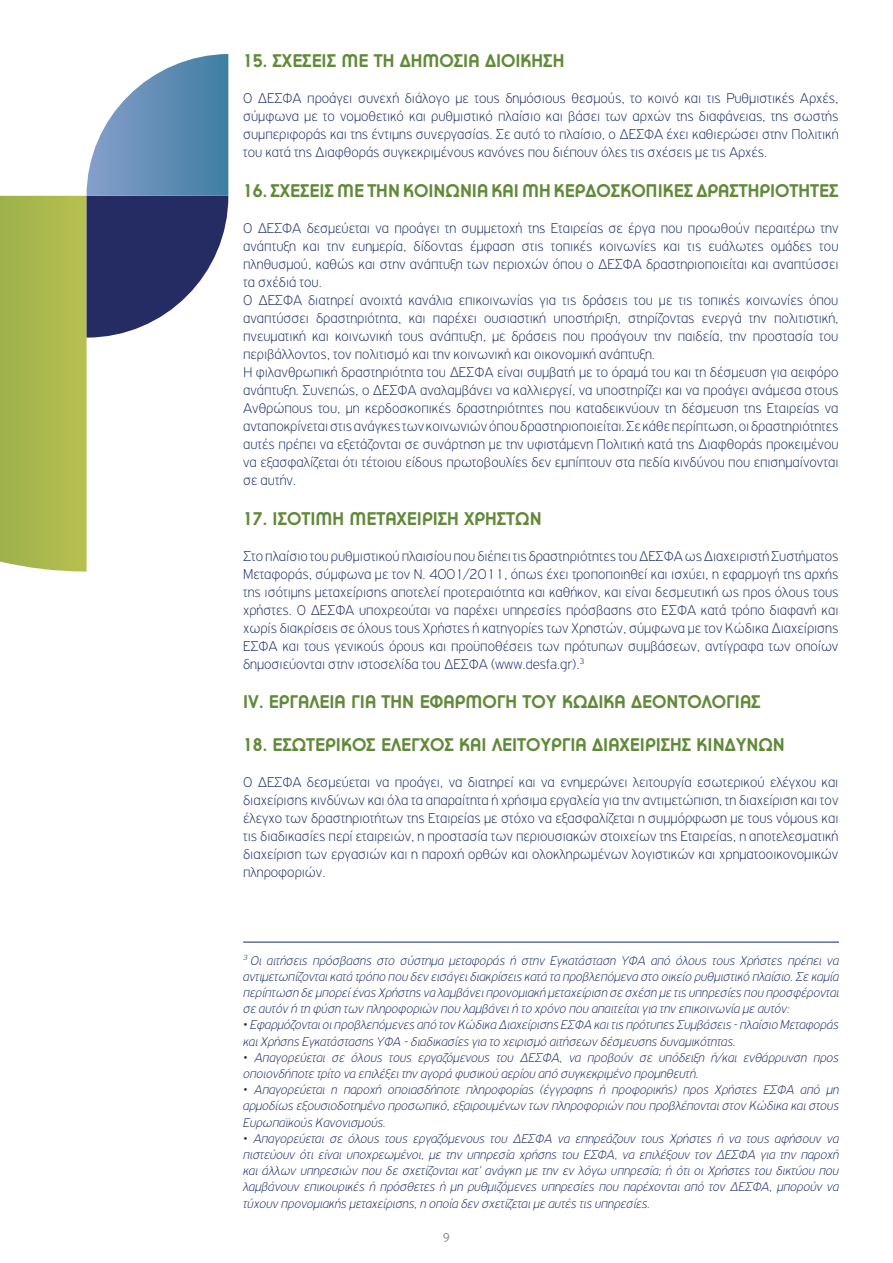
<style>
.page{position:relative;width:893px;height:1263px;background:#fff}
.page>*{position:absolute;margin:0;border:0;box-sizing:border-box;transform-origin:0 0}
.t1{font:700 18px "PF Universal";color:#618a38}
.t2{font:100 15px/18px "PF Highway Gothic";color:#142666;text-align:justify}
.t3{font:italic 100 13.5px/16.2px "PF Highway Gothic";color:#142666;text-align:justify}
.t4{font:300 13.5px "PF Highway Gothic Cond";color:#808080}
</style>
<div class="page">
<hr style="left:243px;top:942px;width:596px;height:1px;background:#142666">
<svg style="left:0;top:54px;width:228px;height:517px"></svg>
<p class="t1" style="left:243px;top:50px;width:323px">15. ΣΧΕΣΕΙΣ ΜΕ ΤΗ ΔΗΜΟΣΙΑ ΔΙΟΙΚΗΣΗ</p>
<p class="t2" style="left:243px;top:90px;width:597px">Ο ΔΕΣΦΑ προάγει συνεχή διάλογο με τους δημόσιους θεσμούς, το κοινό και τις Ρυθμιστικές Αρχές, σύμφωνα με το νομοθετικό και ρυθμιστικό πλαίσιο και βάσει των αρχών της διαφάνειας, της σωστής συμπεριφοράς και της έντιμης συνεργασίας. Σε αυτό το πλαίσιο, ο ΔΕΣΦΑ έχει καθιερώσει στην Πολιτική του κατά της Διαφθοράς συγκεκριμένους κανόνες που διέπουν όλες τις σχέσεις με τις Αρχές.</p>
<p class="t1" style="left:243px;top:180px;width:597px">16. ΣΧΕΣΕΙΣ ΜΕ ΤΗΝ ΚΟΙΝΩΝΙΑ ΚΑΙ ΜΗ ΚΕΡΔΟΣΚΟΠΙΚΕΣ ΔΡΑΣΤΗΡΙΟΤΗΤΕΣ</p>
<p class="t2" style="left:243px;top:219px;width:597px;text-align:left">Ο ΔΕΣΦΑ δεσμεύεται να προάγει τη συμμετοχή της Εταιρείας σε έργα που προωθούν περαιτέρω την ανάπτυξη και την ευημερία, δίδοντας έμφαση στις τοπικές κοινωνίες και τις ευάλωτες ομάδες του πληθυσμού, καθώς και στην ανάπτυξη των περιοχών όπου ο ΔΕΣΦΑ δραστηριοποιείται και αναπτύσσει τα σχέδιά του.<br>Ο ΔΕΣΦΑ διατηρεί ανοιχτά κανάλια επικοινωνίας για τις δράσεις του με τις τοπικές κοινωνίες όπου αναπτύσσει δραστηριότητα, και παρέχει ουσιαστική υποστήριξη, στηρίζοντας ενεργά την πολιτιστική, πνευματική και κοινωνική τους ανάπτυξη, με δράσεις που προάγουν την παιδεία, την προστασία του περιβάλλοντος, τον πολιτισμό και την κοινωνική και οικονομική ανάπτυξη.<br>Η φιλανθρωπική δραστηριότητα του ΔΕΣΦΑ είναι συμβατή με το όραμά του και τη δέσμευση για αειφόρο ανάπτυξη. Συνεπώς, ο ΔΕΣΦΑ αναλαμβάνει να καλλιεργεί, να υποστηρίζει και να προάγει ανάμεσα στους Ανθρώπους του, μη κερδοσκοπικές δραστηριότητες που καταδεικνύουν τη δέσμευση της Εταιρείας να ανταποκρίνεται στις ανάγκες των κοινωνιών όπου δραστηριοποιείται. Σε κάθε περίπτωση, οι δραστηριότητες αυτές πρέπει να εξετάζονται σε συνάρτηση με την υφιστάμενη Πολιτική κατά της Διαφθοράς προκειμένου να εξασφαλίζεται ότι τέτοιου είδους πρωτοβουλίες δεν εμπίπτουν στα πεδία κινδύνου που επισημαίνονται σε αυτήν.</p>
<p class="t1" style="left:243px;top:507px;width:300px">17. ΙΣΟΤΙΜΗ ΜΕΤΑΧΕΙΡΙΣΗ ΧΡΗΣΤΩΝ</p>
<p class="t2" style="left:243px;top:547px;width:597px">Στο πλαίσιο του ρυθμιστικού πλαισίου που διέπει τις δραστηριότητες του ΔΕΣΦΑ ως Διαχειριστή Συστήματος Μεταφοράς, σύμφωνα με τον Ν. 4001/2011, όπως έχει τροποποιηθεί και ισχύει, η εφαρμογή της αρχής της ισότιμης μεταχείρισης αποτελεί προτεραιότητα και καθήκον, και είναι δεσμευτική ως προς όλους τους χρήστες. Ο ΔΕΣΦΑ υποχρεούται να παρέχει υπηρεσίες πρόσβασης στο ΕΣΦΑ κατά τρόπο διαφανή και χωρίς διακρίσεις σε όλους τους Χρήστες ή κατηγορίες των Χρηστών, σύμφωνα με τον Κώδικα Διαχείρισης ΕΣΦΑ και τους γενικούς όρους και προϋποθέσεις των πρότυπων συμβάσεων, αντίγραφα των οποίων δημοσιεύονται στην ιστοσελίδα του ΔΕΣΦΑ (www.desfa.gr).<sup>3</sup></p>
<p class="t1" style="left:243px;top:691px;width:519px">IV. ΕΡΓΑΛΕΙΑ ΓΙΑ ΤΗΝ ΕΦΑΡΜΟΓΗ ΤΟΥ ΚΩΔΙΚΑ ΔΕΟΝΤΟΛΟΓΙΑΣ</p>
<p class="t1" style="left:243px;top:734px;width:543px">18. ΕΣΩΤΕΡΙΚΟΣ ΕΛΕΓΧΟΣ ΚΑΙ ΛΕΙΤΟΥΡΓΙΑ ΔΙΑΧΕΙΡΙΣΗΣ ΚΙΝΔΥΝΩΝ</p>
<p class="t2" style="left:243px;top:774px;width:597px">Ο ΔΕΣΦΑ δεσμεύεται να προάγει, να διατηρεί και να ενημερώνει λειτουργία εσωτερικού ελέγχου και διαχείρισης κινδύνων και όλα τα απαραίτητα ή χρήσιμα εργαλεία για την αντιμετώπιση, τη διαχείριση και τον έλεγχο των δραστηριοτήτων της Εταιρείας με στόχο να εξασφαλίζεται η συμμόρφωση με τους νόμους και τις διαδικασίες περί εταιρειών, η προστασία των περιουσιακών στοιχείων της Εταιρείας, η αποτελεσματική διαχείριση των εργασιών και η παροχή ορθών και ολοκληρωμένων λογιστικών και χρηματοοικονομικών πληροφοριών.</p>
<p class="t3" style="left:243px;top:952px;width:597px"><sup>3</sup> Οι αιτήσεις πρόσβασης στο σύστημα μεταφοράς ή στην Εγκατάσταση ΥΦΑ από όλους τους Χρήστες πρέπει να αντιμετωπίζονται κατά τρόπο που δεν εισάγει διακρίσεις κατά τα προβλεπόμενα στο οικείο ρυθμιστικό πλαίσιο. Σε καμία περίπτωση δε μπορεί ένας Χρήστης να λαμβάνει προνομιακή μεταχείριση σε σχέση με τις υπηρεσίες που προσφέρονται σε αυτόν ή τη φύση των πληροφοριών που λαμβάνει ή το χρόνο που απαιτείται για την επικοινωνία με αυτόν:</p>
<p class="t3" style="left:243px;top:1017px;width:597px">• Εφαρμόζονται οι προβλεπόμενες από τον Κώδικα Διαχείρισης ΕΣΦΑ και τις πρότυπες Συμβάσεις - πλαίσιο Μεταφοράς και Χρήσης Εγκατάστασης ΥΦΑ - διαδικασίες για το χειρισμό αιτήσεων δέσμευσης δυναμικότητας.</p>
<p class="t3" style="left:243px;top:1049px;width:597px">• Απαγορεύεται σε όλους τους εργαζόμενους του ΔΕΣΦΑ, να προβούν σε υπόδειξη ή/και ενθάρρυνση προς οποιονδήποτε τρίτο να επιλέξει την αγορά φυσικού αερίου από συγκεκριμένο προμηθευτή.</p>
<p class="t3" style="left:243px;top:1082px;width:597px">• Απαγορεύεται η παροχή οποιασδήποτε πληροφορίας (έγγραφης ή προφορικής) προς Χρήστες ΕΣΦΑ από μη αρμοδίως εξουσιοδοτημένο προσωπικό, εξαιρουμένων των πληροφοριών που προβλέπονται στον Κώδικα και στους Ευρωπαϊκούς Κανονισμούς.</p>
<p class="t3" style="left:243px;top:1130px;width:597px">• Απαγορεύεται σε όλους τους εργαζόμενους του ΔΕΣΦΑ να επηρεάζουν τους Χρήστες ή να τους αφήσουν να πιστεύουν ότι είναι υποχρεωμένοι, με την υπηρεσία χρήσης του ΕΣΦΑ, να επιλέξουν τον ΔΕΣΦΑ για την παροχή και άλλων υπηρεσιών που δε σχετίζονται κατ’ ανάγκη με την εν λόγω υπηρεσία; ή ότι οι Χρήστες του δικτύου που λαμβάνουν επικουρικές ή πρόσθετες ή μη ρυθμιζόμενες υπηρεσίες που παρέχονται από τον ΔΕΣΦΑ, μπορούν να τύχουν προνομιακής μεταχείρισης, η οποία δεν σχετίζεται με αυτές τις υπηρεσίες.</p>
<p class="t4" style="left:443px;top:1231px;width:9px">9</p>
</div>
